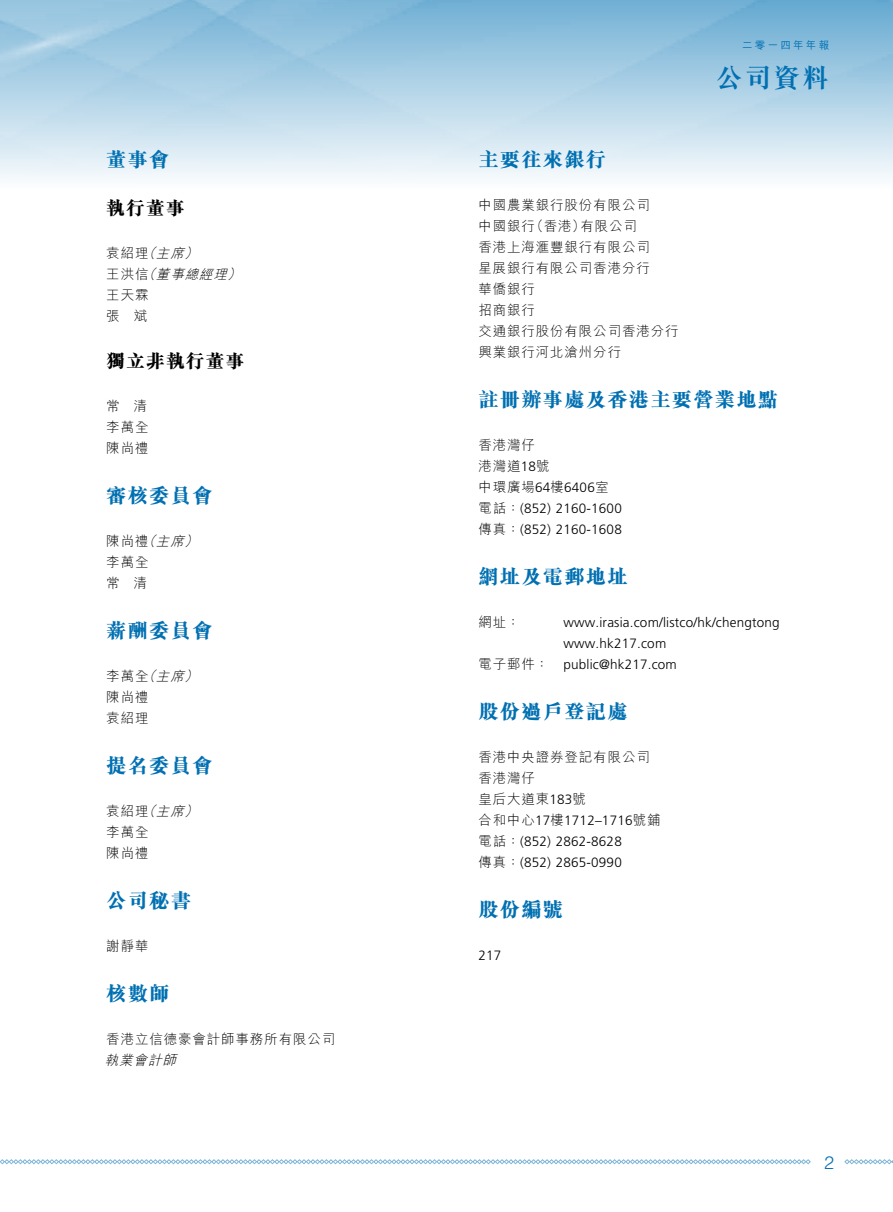
<style>
.page{position:relative;width:893px;height:1212px;background:#fff}
.page>*{position:absolute;margin:0;border:0;box-sizing:border-box;transform-origin:0 0}
._01_Subhead_1{font:700 27px "M Sung HK";color:#0070b2}
._01_Subhead_1-2{font:800 20.25px "M Sung HK";letter-spacing:.06em;color:#0070b2}
._02_Subhead_2{font:800 18.75px "M Sung HK";letter-spacing:.06em;color:#000}
.t1{font:300 18px "Helvetica LT Std";color:#0070b2}
._00_Body_Text{font:300 13.5px "M Hei HK";letter-spacing:.065em;color:#000}
._00_Body_Text-2{font:300 13.5px "Frutiger LT Std";letter-spacing:.015em;color:#000}
._00_Body_Text-3{font:italic 300 13.5px "M Hei HK";color:#000}
.t2{font:500 10.5px "M Hei HK";letter-spacing:.215em;color:#0070b2}
.s1{font-family:"Frutiger LT Std"}
.s2{font-family:"M Hei HK"}
</style>
<div class="page">
<img style="left:0;top:0;width:893px;height:179px">
<svg style="left:844px;top:1159px;width:49px;height:5px"></svg>
<svg style="left:0;top:1159px;width:811px;height:5px"></svg>
<p class="_01_Subhead_1-2" style="left:106px;top:149px;width:65px">董事會</p>
<p class="_02_Subhead_2" style="left:106px;top:199px;width:80px">執行董事</p>
<p class="_00_Body_Text-3" style="left:142px;top:246px;width:19px">（</p>
<p class="_00_Body_Text-3" style="left:184px;top:246px;width:19px">(</p>
<p class="_00_Body_Text" style="left:106px;top:246px;width:44px">袁紹理</p>
<p class="_00_Body_Text-3" style="left:156px;top:246px;width:33px">主席</p>
<p class="_00_Body_Text-3" style="left:142px;top:267px;width:19px">（</p>
<p class="_00_Body_Text-3" style="left:227px;top:267px;width:19px">(</p>
<p class="_00_Body_Text-3" style="left:156px;top:267px;width:76px">董事總經理</p>
<p class="_00_Body_Text" style="left:106px;top:267px;width:44px">王洪信</p>
<p class="_00_Body_Text" style="left:106px;top:288px;width:44px">王天霖</p>
<p class="_00_Body_Text" style="left:134px;top:309px;width:15px">斌</p>
<p class="_00_Body_Text" style="left:106px;top:309px;width:15px">張</p>
<p class="_02_Subhead_2" style="left:106px;top:352px;width:140px">獨立非執行董事</p>
<p class="_00_Body_Text" style="left:134px;top:399px;width:15px">清</p>
<p class="_00_Body_Text" style="left:106px;top:399px;width:15px">常</p>
<p class="_00_Body_Text" style="left:106px;top:420px;width:44px">李萬全</p>
<p class="_00_Body_Text" style="left:106px;top:441px;width:44px">陳尚禮</p>
<p class="_01_Subhead_1-2" style="left:106px;top:485px;width:108px">審核委員會</p>
<p class="_00_Body_Text-3" style="left:184px;top:534px;width:19px">(</p>
<p class="_00_Body_Text-3" style="left:142px;top:534px;width:19px">（</p>
<p class="_00_Body_Text" style="left:106px;top:534px;width:44px">陳尚禮</p>
<p class="_00_Body_Text" style="left:106px;top:555px;width:44px">李萬全</p>
<p class="_00_Body_Text" style="left:134px;top:576px;width:15px">清</p>
<p class="_00_Body_Text-3" style="left:156px;top:534px;width:33px">主席</p>
<p class="_00_Body_Text" style="left:106px;top:576px;width:15px">常</p>
<p class="_01_Subhead_1-2" style="left:106px;top:620px;width:108px">薪酬委員會</p>
<p class="_00_Body_Text-3" style="left:184px;top:669px;width:19px">(</p>
<p class="_00_Body_Text-3" style="left:142px;top:669px;width:19px">（</p>
<p class="_00_Body_Text" style="left:106px;top:669px;width:44px">李萬全</p>
<p class="_00_Body_Text" style="left:106px;top:690px;width:44px">陳尚禮</p>
<p class="_00_Body_Text" style="left:106px;top:711px;width:44px">袁紹理</p>
<p class="_01_Subhead_1-2" style="left:106px;top:755px;width:108px">提名委員會</p>
<p class="_00_Body_Text-3" style="left:184px;top:804px;width:19px">(</p>
<p class="_00_Body_Text-3" style="left:156px;top:669px;width:33px">主席</p>
<p class="_00_Body_Text-3" style="left:142px;top:804px;width:19px">（</p>
<p class="_00_Body_Text" style="left:106px;top:804px;width:44px">袁紹理</p>
<p class="_00_Body_Text" style="left:106px;top:825px;width:44px">李萬全</p>
<p class="_00_Body_Text" style="left:106px;top:846px;width:44px">陳尚禮</p>
<p class="_01_Subhead_1-2" style="left:106px;top:890px;width:86px">公司秘書</p>
<p class="_00_Body_Text" style="left:106px;top:939px;width:44px">謝靜華</p>
<p class="_01_Subhead_1-2" style="left:106px;top:983px;width:65px">核數師</p>
<p class="_00_Body_Text" style="left:106px;top:1032px;width:230px">香港立信德豪會計師事務所有限公司</p>
<p class="_00_Body_Text-3" style="left:105px;top:1053px;width:76px">執業會計師</p>
<p class="_00_Body_Text-3" style="left:156px;top:804px;width:33px">主席</p>
<p class="t2" style="left:742px;top:38px;width:88px">二零一四年年報</p>
<p class="_01_Subhead_1" style="left:716px;top:64px;width:115px">公司資料</p>
<p class="_01_Subhead_1-2" style="left:478px;top:149px;width:129px">主要往來銀行</p>
<p class="_00_Body_Text" style="left:478px;top:198px;width:173px">中國農業銀行股份有限公司</p>
<p class="_00_Body_Text" style="left:580px;top:219px;width:58px">有限公司</p>
<p class="_00_Body_Text" style="left:530px;top:219px;width:57px">（香港）</p>
<p class="_00_Body_Text" style="left:478px;top:219px;width:58px">中國銀行</p>
<p class="_00_Body_Text" style="left:478px;top:240px;width:173px">香港上海滙豐銀行有限公司</p>
<p class="_00_Body_Text" style="left:478px;top:261px;width:173px">星展銀行有限公司香港分行</p>
<p class="_00_Body_Text" style="left:478px;top:282px;width:58px">華僑銀行</p>
<p class="_00_Body_Text" style="left:478px;top:303px;width:58px">招商銀行</p>
<p class="_00_Body_Text" style="left:478px;top:324px;width:202px">交通銀行股份有限公司香港分行</p>
<p class="_00_Body_Text" style="left:478px;top:345px;width:144px">興業銀行河北滄州分行</p>
<p class="_01_Subhead_1-2" style="left:478px;top:389px;width:301px">註冊辦事處及香港主要營業地點</p>
<p class="_00_Body_Text" style="left:478px;top:438px;width:58px">香港灣仔</p>
<p class="_00_Body_Text" style="left:478px;top:459px;width:73px">港灣道<span class="s1">18</span>號</p>
<p class="_00_Body_Text" style="left:478px;top:480px;width:132px">中環廣場<span class="s1">64</span>樓<span class="s1">6406</span>室</p>
<p class="_00_Body_Text-2" style="left:478px;top:500px;width:145px"><span class="s2">電話：</span>)852( 2160-1600</p>
<p class="_00_Body_Text-2" style="left:478px;top:521px;width:145px"><span class="s2">傳真：</span>)852( 2160-1608</p>
<p class="_01_Subhead_1-2" style="left:478px;top:566px;width:151px">網址及電郵地址</p>
<p class="_00_Body_Text-2" style="left:563px;top:614px;width:218px">www.irasia.com/listco/hk/chengtong</p>
<p class="_00_Body_Text" style="left:478px;top:615px;width:43px">網址：</p>
<p class="_00_Body_Text-2" style="left:563px;top:635px;width:104px">www.hk217.com</p>
<p class="_00_Body_Text-2" style="left:563px;top:656px;width:115px">public@hk217.com</p>
<p class="_00_Body_Text" style="left:478px;top:657px;width:72px">電子郵件：</p>
<p class="_01_Subhead_1-2" style="left:478px;top:701px;width:151px">股份過戶登記處</p>
<p class="_00_Body_Text" style="left:478px;top:750px;width:173px">香港中央證券登記有限公司</p>
<p class="_00_Body_Text" style="left:478px;top:771px;width:58px">香港灣仔</p>
<p class="_00_Body_Text" style="left:478px;top:792px;width:109px">皇后大道東<span class="s1">183</span>號</p>
<p class="_00_Body_Text-2" style="left:478px;top:812px;width:184px"><span class="s2">合和中心</span>17<span class="s2">樓</span>1712–1716<span class="s2">號鋪</span></p>
<p class="_00_Body_Text-2" style="left:478px;top:833px;width:145px"><span class="s2">電話：</span>)852( 2862-8628</p>
<p class="_00_Body_Text-2" style="left:478px;top:854px;width:145px"><span class="s2">傳真：</span>)852( 2865-0990</p>
<p class="_01_Subhead_1-2" style="left:478px;top:899px;width:86px">股份編號</p>
<p class="_00_Body_Text-2" style="left:478px;top:947px;width:24px">217</p>
<p class="t1" style="left:824px;top:1151px;width:12px">2</p>
</div>
